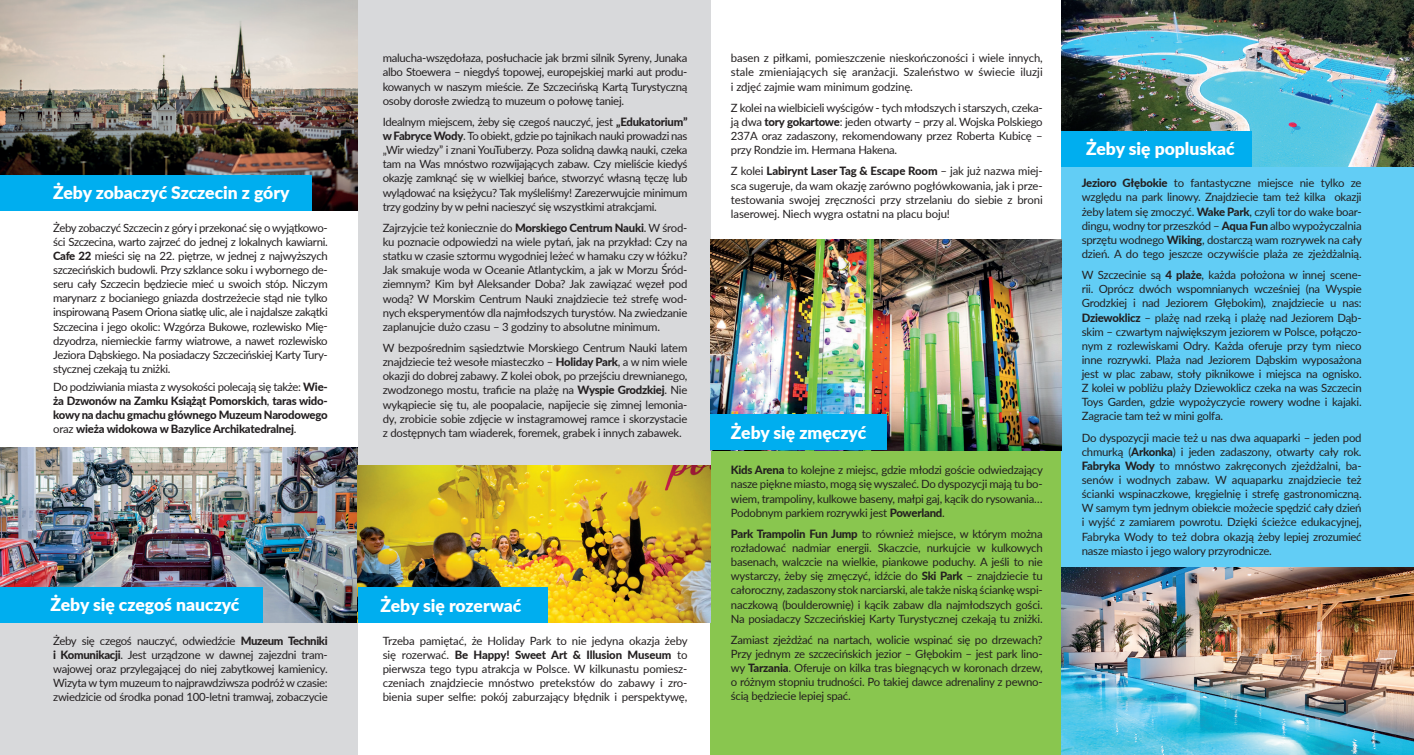
<style>
.page{position:relative;width:1414px;height:755px;background:#fff}
.page>*{position:absolute;margin:0;border:0;box-sizing:border-box;transform-origin:0 0}
.t1{font:900 17.5px "Lato";color:#fff}
.t2{font:11.38px/14.1px "Lato";letter-spacing:-.02em;color:#231f20;text-align:justify}
.t3{font:800 11.38px/14.1px "Lato";letter-spacing:-.02em;color:#231f20;text-align:justify}
.s1{font-weight:800}
.s2{font-weight:400}
</style>
<div class="page">
<div style="left:1061px;top:158px;width:353px;height:597px;background:#62cdf5"></div>
<div style="left:710px;top:403px;width:351px;height:352px;background:#89c64f"></div>
<div style="left:0;top:459px;width:358px;height:296px;background:#d8d9db"></div>
<div style="left:358px;top:0;width:352px;height:517px;background:#d8d9db"></div>
<img style="left:0;top:0;width:358px;height:211px">
<img style="left:1061px;top:0;width:353px;height:167px">
<img style="left:1061px;top:567px;width:353px;height:188px">
<img style="left:0;top:447px;width:358px;height:176px">
<img style="left:358px;top:465px;width:352px;height:158px">
<img style="left:710px;top:239px;width:351px;height:211px">
<div style="left:358px;top:587px;width:189px;height:36px;background:#00aeef"></div>
<div style="left:710px;top:415px;width:177px;height:35px;background:#00aeef"></div>
<div style="left:1061px;top:131px;width:190px;height:36px;background:#00aeef"></div>
<div style="left:0;top:175px;width:312px;height:36px;background:#00aeef"></div>
<div style="left:0;top:587px;width:262px;height:36px;background:#00aeef"></div>
<h1 class="t1" style="left:53px;top:180px;width:238px">Żeby zobaczyć Szczecin z góry</h1>
<p class="t2" style="left:53px;top:220px;width:276px">Żeby zobaczyć Szczecin z góry i przekonać się o wyjątkowo&shy;ści Szczecina, warto zajrzeć do jednej z lokalnych kawiarni.<br><span class="s1">Cafe 22</span> mieści się na 22. piętrze, w jednej z najwyższych szczecińskich budowli. Przy szklance soku i wybornego de&shy;seru cały Szczecin będziecie mieć u swoich stóp. Niczym marynarz z bocianiego gniazda dostrzeżecie stąd nie tylko inspirowaną Pasem Oriona siatkę ulic, ale i najdalsze zakątki Szczecina i jego okolic: Wzgórza Bukowe, rozlewisko Mię&shy;dzyodrza, niemieckie farmy wiatrowe, a nawet rozlewisko Jeziora Dąbskiego. Na posiadaczy Szczecińskiej Karty Tury&shy;stycznej czekają tu zniżki.</p>
<p class="t3" style="left:53px;top:379px;width:276px"><span class="s2">Do podziwiania miasta z wysokości polecają się także:</span> Wie&shy;ża Dzwonów na Zamku Książąt Pomorskich<span class="s2">,</span> taras wido&shy;kowy na dachu gmachu głównego Muzeum Narodowego <span class="s2">oraz</span> wieża widokowa w Bazylice Archikatedralnej<span class="s2">.</span></p>
<h1 class="t1" style="left:50px;top:592px;width:190px">Żeby się czegoś nauczyć</h1>
<p class="t2" style="left:53px;top:633px;width:276px">Żeby się czegoś nauczyć, odwiedźcie <span class="s1">Muzeum Techniki i Komunikacji</span>. Jest urządzone w dawnej zajezdni tram&shy;wajowej oraz przylegającej do niej zabytkowej kamienicy.<br>Wizyta w tym muzeum to najprawdziwsza podróż w czasie: zwiedzicie od środka ponad 100-letni tramwaj, zobaczycie</p>
<p class="t2" style="left:383px;top:51px;width:306px">malucha-wszędołaza, posłuchacie jak brzmi silnik Syreny, Junaka albo Stoewera – niegdyś topowej, europejskiej marki aut produ&shy;kowanych w naszym mieście. Ze Szczecińską Kartą Turystyczną osoby dorosłe zwiedzą to muzeum o połowę taniej.</p>
<p class="t2" style="left:383px;top:114px;width:306px">Idealnym miejscem, żeby się czegoś nauczyć, jest <span class="s1">„Edukatorium” w Fabryce Wody</span>. To obiekt, gdzie po tajnikach nauki prowadzi nas „Wir wiedzy” i znani YouTuberzy. Poza solidną dawką nauki, czeka tam na Was mnóstwo rozwijających zabaw. Czy mieliście kiedyś okazję zamknąć się w wielkiej bańce, stworzyć własną tęczę lub wylądować na księżycu? Tak myśleliśmy! Zarezerwujcie minimum trzy godziny by w pełni nacieszyć się wszystkimi atrakcjami.</p>
<p class="t2" style="left:383px;top:220px;width:306px">Zajrzyjcie też koniecznie do <span class="s1">Morskiego Centrum Nauki</span>. W środ&shy;ku poznacie odpowiedzi na wiele pytań, jak na przykład: Czy na statku w czasie sztormu wygodniej leżeć w hamaku czy w łóżku?<br>Jak smakuje woda w Oceanie Atlantyckim, a jak w Morzu Śród&shy;ziemnym? Kim był Aleksander Doba? Jak zawiązać węzeł pod wodą? W Morskim Centrum Nauki znajdziecie też strefę wod&shy;nych eksperymentów dla najmłodszych turystów. Na zwiedzanie zaplanujcie dużo czasu – 3 godziny to absolutne minimum.</p>
<p class="t2" style="left:383px;top:340px;width:306px">W bezpośrednim sąsiedztwie Morskiego Centrum Nauki latem znajdziecie też wesołe miasteczko – <span class="s1">Holiday Park</span>, a w nim wiele okazji do dobrej zabawy. Z kolei obok, po przejściu drewnianego, zwodzonego mostu, traficie na plażę na <span class="s1">Wyspie Grodzkiej</span>. Nie wykąpiecie się tu, ale poopalacie, napijecie się zimnej lemonia&shy;dy, zrobicie sobie zdjęcie w instagramowej ramce i skorzystacie z dostępnych tam wiaderek, foremek, grabek i innych zabawek.</p>
<h1 class="t1" style="left:380px;top:592px;width:142px">Żeby się rozerwać</h1>
<p class="t2" style="left:383px;top:633px;width:306px">Trzeba pamiętać, że Holiday Park to nie jedyna okazja żeby się rozerwać. <span class="s1">Be Happy! Sweet Art &amp; Illusion Museum</span> to pierwsza tego typu atrakcja w Polsce. W kilkunastu pomiesz&shy;czeniach znajdziecie mnóstwo pretekstów do zabawy i zro&shy;bienia super selfie: pokój zaburzający błędnik i perspektywę,</p>
<p class="t2" style="left:731px;top:51px;width:313px">basen z piłkami, pomieszczenie nieskończoności i wiele innych, stale zmieniających się aranżacji. Szaleństwo w świecie iluzji i zdjęć zajmie wam minimum godzinę.</p>
<p class="t2" style="left:731px;top:100px;width:313px">Z kolei na wielbicieli wyścigów - tych młodszych i starszych, czeka&shy;ją dwa <span class="s1">tory gokartowe</span>: jeden otwarty – przy al. Wojska Polskiego 237A oraz zadaszony, rekomendowany przez Roberta Kubicę – przy Rondzie im. Hermana Hakena.</p>
<p class="t2" style="left:731px;top:164px;width:313px">Z kolei <span class="s1">Labirynt Laser Tag &amp; Escape Room</span> – jak już nazwa miej&shy;sca sugeruje, da wam okazję zarówno pogłówkowania, jak i prze&shy;testowania swojej zręczności przy strzelaniu do siebie z broni laserowej. Niech wygra ostatni na placu boju!</p>
<h1 class="t1" style="left:731px;top:419px;width:137px">Żeby się zmęczyć</h1>
<p class="t2" style="left:731px;top:462px;width:314px"><span class="s1">Kids Arena</span> to kolejne z miejsc, gdzie młodzi goście odwiedzający nasze piękne miasto, mogą się wyszaleć. Do dyspozycji mają tu bo&shy;wiem, trampoliny, kulkowe baseny, małpi gaj, kącik do rysowania… Podobnym parkiem rozrywki jest <span class="s1">Powerland</span>.</p>
<p class="t2" style="left:731px;top:526px;width:313px"><span class="s1">Park Trampolin Fun Jump</span> to również miejsce, w którym można rozładować nadmiar energii. Skaczcie, nurkujcie w kulkowych basenach, walczcie na wielkie, piankowe poduchy. A jeśli to nie wystarczy, żeby się zmęczyć, idźcie do <span class="s1">Ski Park</span> – znajdziecie tu całoroczny, zadaszony stok narciarski, ale także niską ściankę wspi&shy;naczkową (boulderownię) i kącik zabaw dla najmłodszych gości.<br>Na posiadaczy Szczecińskiej Karty Turystycznej czekają tu zniżki.</p>
<p class="t2" style="left:731px;top:632px;width:313px">Zamiast zjeżdżać na nartach, wolicie wspinać się po drzewach?<br>Przy jednym ze szczecińskich jezior – Głębokim – jest park lino&shy;wy <span class="s1">Tarzania</span>. Oferuje on kilka tras biegnących w koronach drzew, o różnym stopniu trudności. Po takiej dawce adrenaliny z pewno&shy;ścią będziecie lepiej spać.</p>
<h1 class="t1" style="left:1086px;top:135px;width:150px">Żeby się popluskać</h1>
<p class="t2" style="left:1082px;top:176px;width:282px"><span class="s1">Jezioro Głębokie</span> to fantastyczne miejsce nie tylko ze względu na park linowy. Znajdziecie tam też kilka okazji żeby latem się zmoczyć. <span class="s1">Wake Park</span>, czyli tor do wake boar&shy;dingu, wodny tor przeszkód – <span class="s1">Aqua Fun</span> albo wypożyczalnia sprzętu wodnego <span class="s1">Wiking</span>, dostarczą wam rozrywek na cały dzień. A do tego jeszcze oczywiście plaża ze zjeżdżalnią.</p>
<p class="t2" style="left:1082px;top:267px;width:281px">W Szczecinie są <span class="s1">4 plaże</span>, każda położona w innej scene&shy;rii. Oprócz dwóch wspomnianych wcześniej (na Wyspie Grodzkiej i nad Jeziorem Głębokim), znajdziecie u nas:<br><span class="s1">Dziewoklicz</span> – plażę nad rzeką i plażę nad Jeziorem Dąb&shy;skim – czwartym największym jeziorem w Polsce, połączo&shy;nym z rozlewiskami Odry. Każda oferuje przy tym nieco inne rozrywki. Plaża nad Jeziorem Dąbskim wyposażona jest w plac zabaw, stoły piknikowe i miejsca na ognisko.<br>Z kolei w pobliżu plaży Dziewoklicz czeka na was Szczecin Toys Garden, gdzie wypożyczycie rowery wodne i kajaki.<br>Zagracie tam też w mini golfa.</p>
<p class="t2" style="left:1082px;top:430px;width:281px">Do dyspozycji macie też u nas dwa aquaparki – jeden pod chmurką (<span class="s1">Arkonka</span>) i jeden zadaszony, otwarty cały rok.<br><span class="s1">Fabryka Wody</span> to mnóstwo zakręconych zjeżdżalni, ba&shy;senów i wodnych zabaw. W aquaparku znajdziecie też ścianki wspinaczkowe, kręgielnię i strefę gastronomiczną.<br>W samym tym jednym obiekcie możecie spędzić cały dzień i wyjść z zamiarem powrotu. Dzięki ścieżce edukacyjnej, Fabryka Wody to też dobra okazją żeby lepiej zrozumieć nasze miasto i jego walory przyrodnicze.</p>
</div>
